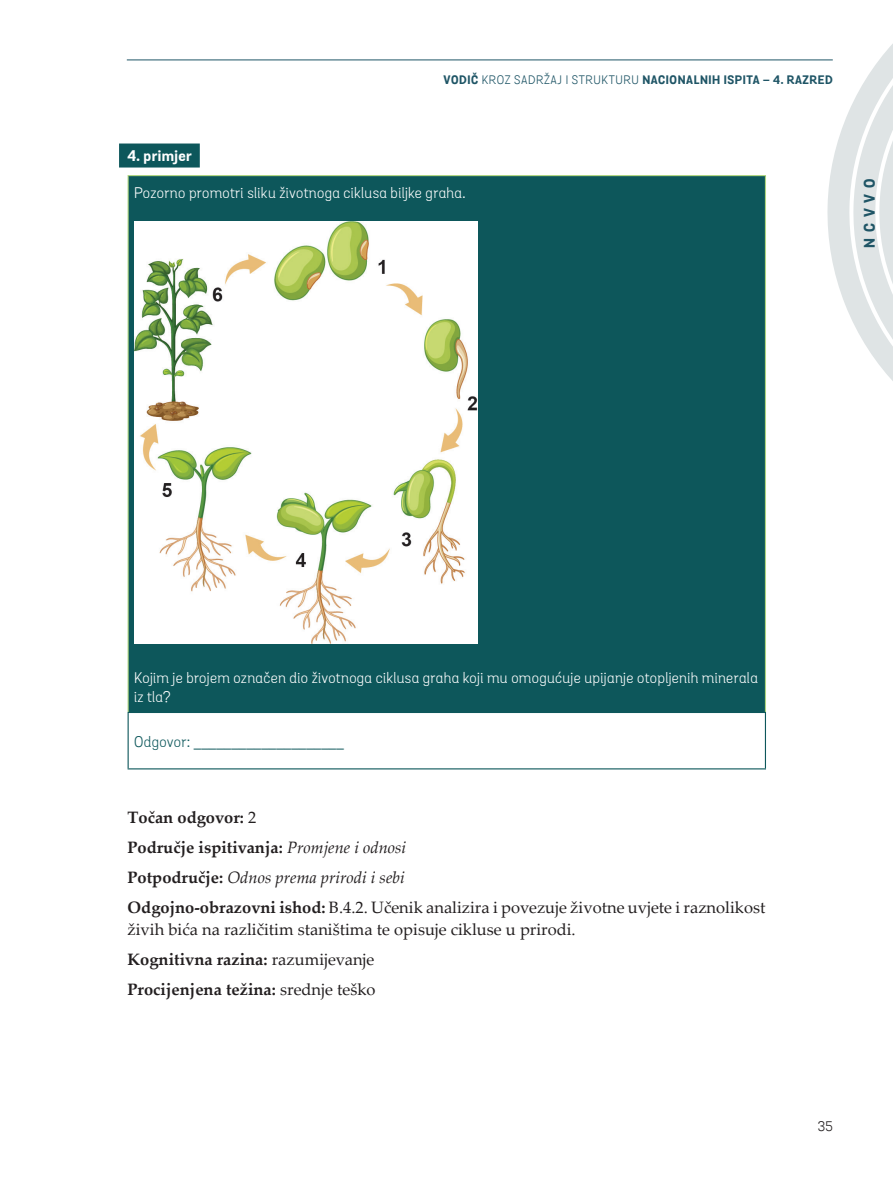
<style>
.page{position:relative;width:893px;height:1191px;background:#fff}
.page>*{position:absolute;margin:0;border:0;box-sizing:border-box;transform-origin:0 0}
.t1{font:700 16.5px/30px "Palatino Linotype";color:#231f20}
.t2{font:16.5px/30px "Palatino Linotype";color:#231f20}
.t3{font:15px/19.5px "Grota Sans Alt Book 67682";letter-spacing:.025em;color:#fff}
.t4{font:15px "Palatino Linotype";color:#0d575b}
.t5{font:15px "Grota Sans Bold 58080";letter-spacing:.025em;color:#fff}
.t6{font:15px "Grota Sans Alt Bold 40648";letter-spacing:.395em;color:#1f5566}
.t7{font:13.5px "Grota Sans Alt Book 67682";color:#231f20}
.t8{font:12px "Grota Sans Alt Bold 40648";letter-spacing:.05em;color:#1f5566}
.s1{font-family:"Grota Sans Alt Book 67682"}
.s2{font-weight:400}
.s3{font-weight:400;font-style:italic}
.s4{font-weight:700}
</style>
<div class="page">
<hr style="left:127px;top:60px;width:706px;height:1px;background:#1f5566">
<svg style="left:827px;top:44px;width:66px;height:337px"></svg>
<div style="left:119px;top:143px;width:81px;height:24px;background:#0d575b"></div>
<div style="left:128px;top:176px;width:637px;height:536px;background:#0d575b"></div>
<hr style="left:128px;top:712px;width:638px;height:1px;background:#0d575b">
<hr style="left:128px;top:713px;width:1px;height:55px;background:#0d575b">
<hr style="left:765px;top:713px;width:1px;height:55px;background:#0d575b">
<hr style="left:128px;top:768px;width:638px;height:1px;background:#0d575b">
<hr style="left:765px;top:176px;width:1px;height:536px;background:#aed57f">
<hr style="left:128px;top:175px;width:638px;height:1px;background:#aed57f">
<hr style="left:128px;top:176px;width:1px;height:536px;background:#aed57f">
<img style="left:134px;top:222px;width:344px;height:421px">
<p class="t8" style="left:444px;top:72px;width:391px">VODIČ <span class="s1">KROZ SADRŽAJ I STRUKTURU</span> NACIONALNIH ISPITA – 4. RAZRED</p>
<p class="t5" style="left:128px;top:146px;width:66px">4. primjer</p>
<p class="t3" style="left:134px;top:183px;width:333px">Pozorno promotri sliku životnoga ciklusa biljke graha.</p>
<p class="t6" style="left:860px;top:248px;width:71px;rotate:-90deg">NCVVO</p>
<p class="t3" style="left:134px;top:668px;width:625px">Kojim je brojem označen dio životnoga ciklusa graha koji mu omogućuje upijanje otopljenih minerala iz tla?</p>
<p class="t4" style="left:134px;top:730px;width:211px"><span class="s1">Odgovor:</span> ____________________</p>
<p class="t1" style="left:128px;top:802px;width:639px">Točan odgovor: <span class="s2">2<br></span>Područje ispitivanja: <span class="s3">Promjene i odnosi<br></span>Potpodručje: <span class="s3">Odnos prema prirodi i sebi<br></span>Odgojno-obrazovni ishod: <span class="s2">B.4.2. Učenik analizira i povezuje životne uvjete i raznolikost</span></p>
<p class="t2" style="left:128px;top:913px;width:450px">živih bića na različitim staništima te opisuje cikluse u prirodi.<br><span class="s4">Kognitivna razina:</span> razumijevanje<br><span class="s4">Procijenjena težina:</span> srednje teško</p>
<p class="t7" style="left:818px;top:1118px;width:17px">35</p>
</div>
